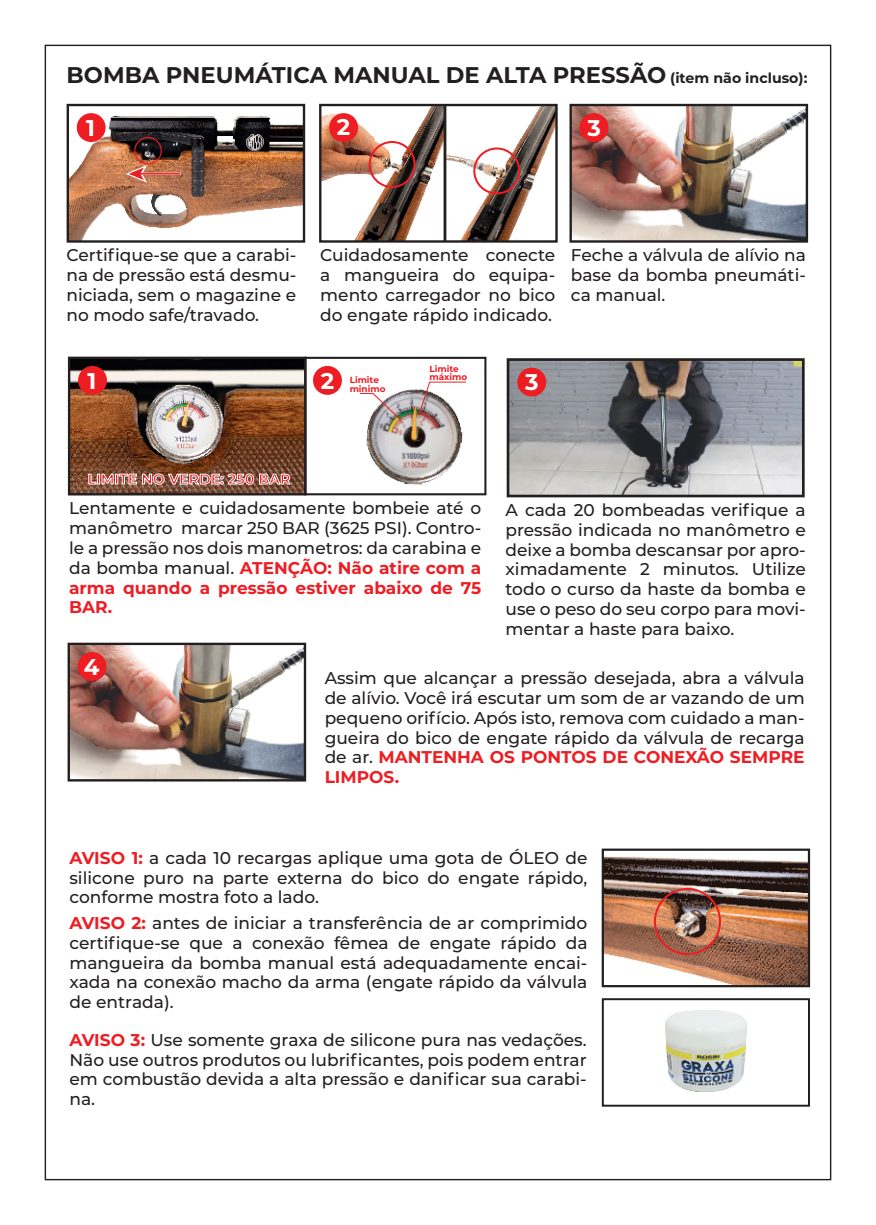
<style>
.page{position:relative;width:876px;height:1225px;background:#fff}
.page>*{position:absolute;margin:0;border:0;box-sizing:border-box;transform-origin:0 0}
.t1{font:700 22.6px "Montserrat";color:#231f20}
.t2{font:700 22.6px "Montserrat";color:#fff}
.t3{font:500 17px/19.8px "Montserrat";color:#231f20;text-align:justify}
.t4{font:700 14.2px "Montserrat";color:#ee1d23}
.t5{font:700 8.8px "Montserrat";color:#ee1d23}
.s1{font-size:14.2px}
.s2{font-weight:700;color:#ee1d23}
</style>
<div class="page">
<img style="left:366px;top:389px;width:97px;height:96px">
<img style="left:605px;top:856px;width:202px;height:128px">
<img style="left:71px;top:645px;width:232px;height:133px">
<div style="left:68px;top:642px;width:238px;height:139px;border:2px solid #231f20"></div>
<div style="left:78px;top:652px;width:29px;height:29px;background:#ee1d23;border-radius:50%"></div>
<img style="left:70px;top:115px;width:232px;height:125px">
<div style="left:134px;top:137px;width:28px;height:28px;border:1px solid #ee1d23;border-radius:50%"></div>
<hr style="left:141px;top:173px;width:40px;height:2px;background:#fff">
<hr style="left:139px;top:173px;width:41px;height:2px;background:#ee1d23">
<svg style="left:126px;top:165px;width:21px;height:18px"></svg>
<div style="left:67px;top:104px;width:238px;height:139px;border:2px solid #231f20"></div>
<div style="left:77px;top:113px;width:29px;height:29px;background:#ee1d23;border-radius:50%"></div>
<img style="left:572px;top:107px;width:233px;height:133px">
<div style="left:569px;top:104px;width:239px;height:139px;border:2px solid #231f20"></div>
<div style="left:580px;top:113px;width:28px;height:29px;background:#ee1d23;border-radius:50%"></div>
<img style="left:322px;top:107px;width:122px;height:133px">
<img style="left:446px;top:107px;width:109px;height:133px">
<div style="left:319px;top:104px;width:239px;height:139px;border:2px solid #231f20"></div>
<div style="left:329px;top:113px;width:29px;height:29px;background:#ee1d23;border-radius:50%"></div>
<div style="left:369px;top:141px;width:47px;height:47px;border:2px solid #ee1d23;border-radius:50%"></div>
<div style="left:473px;top:147px;width:47px;height:47px;border:2px solid #ee1d23;border-radius:50%"></div>
<hr style="left:444px;top:105px;width:2px;height:136px;background:#231f20">
<img style="left:71px;top:360px;width:232px;height:132px">
<div style="left:68px;top:357px;width:238px;height:138px;border:2px solid #231f20"></div>
<div style="left:78px;top:366px;width:29px;height:29px;background:#ee1d23;border-radius:50%"></div>
<img style="left:511px;top:362px;width:290px;height:131px">
<div style="left:507px;top:358px;width:298px;height:139px;border:3px solid #231f20"></div>
<div style="left:517px;top:368px;width:29px;height:28px;background:#ee1d23;border-radius:50%"></div>
<div style="left:313px;top:366px;width:29px;height:29px;background:#ee1d23;border-radius:50%"></div>
<div style="left:304px;top:357px;width:182px;height:138px;border:2px solid #231f20"></div>
<div style="left:602px;top:848px;width:208px;height:139px;border:2px solid #231f20"></div>
<div style="left:602px;top:998px;width:208px;height:108px;border:2px solid #231f20"></div>
<svg style="left:88px;top:473px;width:203px;height:12px;background:#a98f81"></svg>
<svg style="left:418px;top:381px;width:48px;height:35px"></svg>
<svg style="left:359px;top:392px;width:43px;height:29px"></svg>
<div style="left:654px;top:888px;width:67px;height:67px;border:2px solid #ee1d23;border-radius:50%"></div>
<img style="left:666px;top:1010px;width:80px;height:81px">
<h1 class="t1" style="left:67px;top:59px;width:742px">BOMBA PNEUMÁTICA MANUAL DE ALTA PRESSÃO <span class="s1">(item não incluso):</span></h1>
<h1 class="t2" style="left:86px;top:112px;width:10px">1</h1>
<h1 class="t2" style="left:337px;top:111px;width:15px">21</h1>
<h1 class="t2" style="left:587px;top:112px;width:15px">3</h1>
<p class="t3" style="left:66px;top:245px;width:231px">Certifique-se que a carabi&shy;na de pressão está desmu&shy;niciada, sem o magazine e no modo safe/travado.</p>
<p class="t3" style="left:320px;top:245px;width:236px">Cuidadosamente conecte a mangueira do equipa&shy;mento carregador no bico do engate rápido indicado.</p>
<p class="t3" style="left:571px;top:245px;width:236px">Feche a válvula de alívio na base da bomba pneumáti&shy;ca manual.</p>
<p class="t5" style="left:429px;top:362px;width:31px">Limite</p>
<h1 class="t2" style="left:87px;top:364px;width:10px">1</h1>
<h1 class="t2" style="left:321px;top:364px;width:15px">21</h1>
<h1 class="t2" style="left:525px;top:366px;width:15px">3</h1>
<p class="t5" style="left:350px;top:374px;width:31px">Limite</p>
<p class="t5" style="left:429px;top:371px;width:39px">máximo</p>
<p class="t5" style="left:350px;top:382px;width:37px">minimo</p>
<p class="t4" style="left:88px;top:469px;width:204px">LIMITE NO VERDE: 250 BAR</p>
<p class="t3" style="left:69px;top:497px;width:414px">Lentamente e cuidadosamente bombeie até o manômetro marcar 250 BAR (3625 PSI). Contro&shy;le a pressão nos dois manometros: da carabina e da bomba manual. <span class="s2">ATENÇÃO: Não atire com a arma quando a pressão estiver abaixo de 75<br>BAR.</span></p>
<p class="t3" style="left:505px;top:499px;width:302px">A cada 20 bombeadas verifique a pressão indicada no manômetro e deixe a bomba descansar por apro&shy;ximadamente 2 minutos. Utilize todo o curso da haste da bomba e use o peso do seu corpo para movi&shy;mentar a haste para baixo.</p>
<h1 class="t2" style="left:84px;top:650px;width:17px">4</h1>
<p class="t3" style="left:325px;top:667px;width:481px">Assim que alcançar a pressão desejada, abra a válvula de alívio. Você irá escutar um som de ar vazando de um pequeno orifício. Após isto, remova com cuidado a man&shy;gueira do bico de engate rápido da válvula de recarga de ar. <span class="s2">MANTENHA OS PONTOS DE CONEXÃO SEMPRE LIMPOS.</span></p>
<p class="t3" style="left:69px;top:847px;width:520px"><span class="s2">AVISO 1:</span> a cada 10 recargas aplique uma gota de ÓLEO de silicone puro na parte externa do bico do engate rápido, conforme mostra foto a lado.</p>
<p class="t3" style="left:69px;top:912px;width:520px"><span class="s2">AVISO 2:</span> antes de iniciar a transferência de ar comprimido certifique-se que a conexão fêmea de engate rápido da mangueira da bomba manual está adequadamente encai&shy;xada na conexão macho da arma (engate rápido da válvula de entrada).</p>
<p class="t3" style="left:69px;top:1029px;width:519px"><span class="s2">AVISO 3:</span> Use somente graxa de silicone pura nas vedações.<br>Não use outros produtos ou lubrificantes, pois podem entrar em combustão devida a alta pressão e danificar sua carabi&shy;na.</p>
</div>
